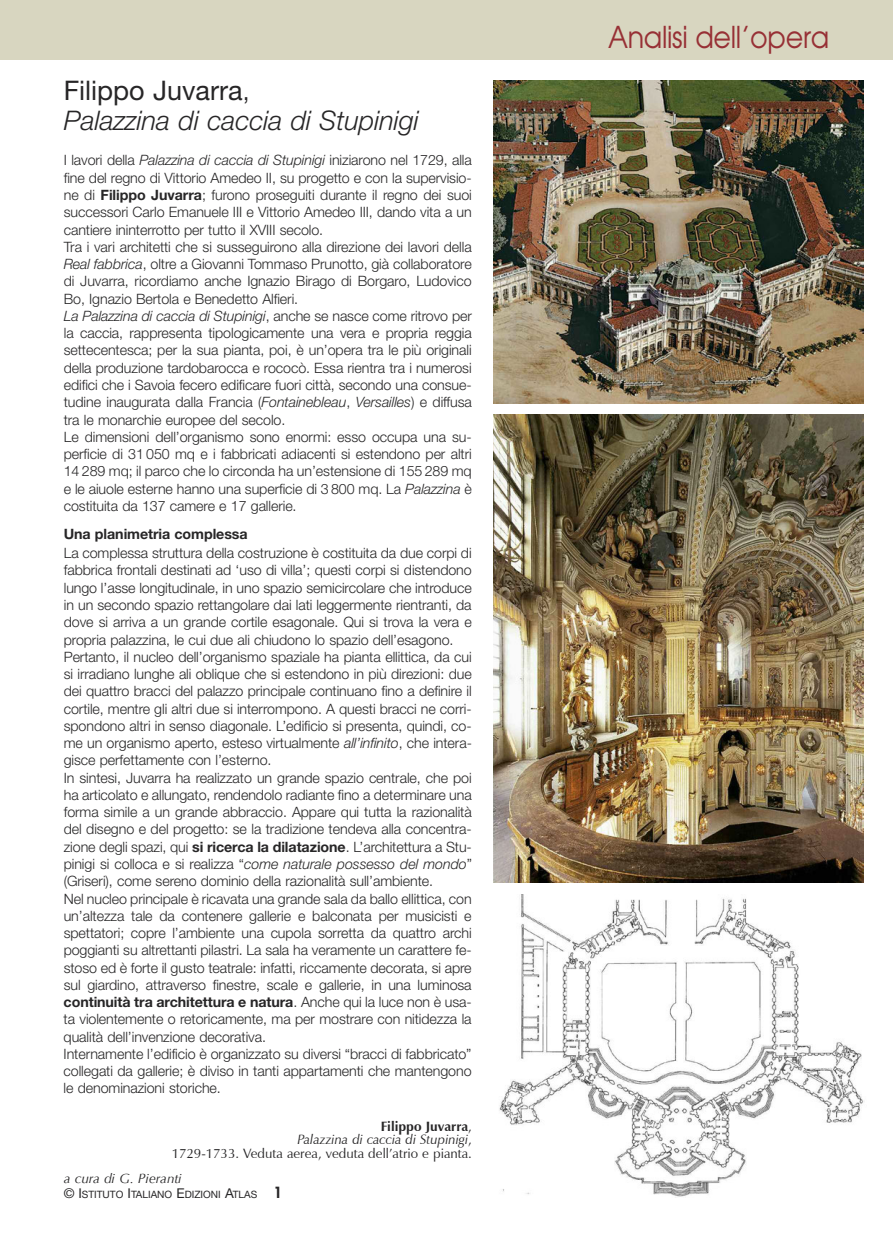
<style>
.page{position:relative;width:893px;height:1234px;background:#fff}
.page>*{position:absolute;margin:0;border:0;box-sizing:border-box;transform-origin:0 0}
.t1{font:30px "Avant Garde";letter-spacing:-.01em;color:#973035;scale:.9 1}
.t2{font:italic 300 27px/30px "Helvetica Neue";color:#272627}
.t3{font:800 15px "Futura";color:#272627}
.t4{font:300 14.25px/17.2px "Helvetica Neue";letter-spacing:-.005em;color:#272627}
.t5{font:700 14.25px "Helvetica Neue";letter-spacing:-.005em;color:#272627}
.t6{font:13.5px/13.5px "Zapf Humanist 601 BT";color:#272627;text-align:right}
.t7{font:italic 13.5px "Optima";color:#272627}
.t8{font:10.2px "Helvetica Neue";color:#272627}
.s1{font-weight:400;font-style:normal}
.s2{font-style:normal}
.s3{font-style:italic}
.s4{font-weight:700}
.s5{font-size:13.5px}
</style>
<div class="page">
<div style="left:0;top:0;width:893px;height:60px;background:#d8d6c0"></div>
<img style="left:493px;top:414px;width:370px;height:468px">
<img style="left:499px;top:894px;width:366px;height:303px">
<img style="left:493px;top:81px;width:370px;height:322px">
<h2 class="t2" style="left:64px;top:78px;width:357px"><span class="s1">Filippo Juvarra</span><span class="s2">,<br></span>Palazzina di caccia di Stupinigi</h2>
<p class="t4" style="left:64px;top:153px;width:410px">I lavori della <span class="s3">Palazzina di caccia di Stupinigi</span> iniziarono nel 1729, alla fine del regno di Vittorio Amedeo II, su progetto e con la supervisio&shy;ne di <span class="s4">Filippo Juvarra</span>; furono proseguiti durante il regno dei suoi successori Carlo Emanuele III e Vittorio Amedeo III, dando vita a un cantiere ininterrotto per tutto il XVIII secolo.<br>Tra i vari architetti che si susseguirono alla direzione dei lavori della <span class="s3">Real fabbrica</span>, oltre a Giovanni Tommaso Prunotto, già collaboratore di Juvarra, ricordiamo anche Ignazio Birago di Borgaro, Ludovico Bo, Ignazio Bertola e Benedetto Alfieri.<br><span class="s3">La Palazzina di caccia di Stupinigi</span>, anche se nasce come ritrovo per la caccia, rappresenta tipologicamente una vera e propria reggia settecentesca; per la sua pianta, poi, è un’opera tra le più originali della produzione tardobarocca e rococò. Essa rientra tra i numerosi edifici che i Savoia fecero edificare fuori città, secondo una consue&shy;tudine inaugurata dalla Francia (<span class="s3">Fontainebleau</span>, <span class="s3">Versailles</span>) e diffusa tra le monarchie europee del secolo.<br>Le dimensioni dell’organismo sono enormi: esso occupa una su&shy;perficie di 31 050 mq e i fabbricati adiacenti si estendono per altri 14 289 mq; il parco che lo circonda ha un’estensione di 155 289 mq e le aiuole esterne hanno una superficie di 3 800 mq. La <span class="s3">Palazzina</span> è costituita da 137 camere e 17 gallerie.</p>
<p class="t5" style="left:64px;top:528px;width:185px">Una planimetria complessa</p>
<p class="t4" style="left:64px;top:545px;width:410px">La complessa struttura della costruzione è costituita da due corpi di fabbrica frontali destinati ad ‘uso di villa’; questi corpi si distendono lungo l’asse longitudinale, in uno spazio semicircolare che introduce in un secondo spazio rettangolare dai lati leggermente rientranti, da dove si arriva a un grande cortile esagonale. Qui si trova la vera e propria palazzina, le cui due ali chiudono lo spazio dell’esagono.<br>Pertanto, il nucleo dell’organismo spaziale ha pianta ellittica, da cui si irradiano lunghe ali oblique che si estendono in più direzioni: due dei quattro bracci del palazzo principale continuano fino a definire il cortile, mentre gli altri due si interrompono. A questi bracci ne corri&shy;spondono altri in senso diagonale. L’edificio si presenta, quindi, co&shy;me un organismo aperto, esteso virtualmente <span class="s3">all’infinito</span>, che intera&shy;gisce perfettamente con l’esterno.<br>In sintesi, Juvarra ha realizzato un grande spazio centrale, che poi ha articolato e allungato, rendendolo radiante fino a determinare una forma simile a un grande abbraccio. Appare qui tutta la razionalità del disegno e del progetto: se la tradizione tendeva alla concentra&shy;zione degli spazi, qui <span class="s4">si ricerca la dilatazione</span>. L’architettura a Stu&shy;pinigi si colloca e si realizza “<span class="s3">come naturale possesso del mondo</span>” (Griseri), come sereno dominio della razionalità sull’ambiente.<br>Nel nucleo principale è ricavata una grande sala da ballo ellittica, con un’altezza tale da contenere gallerie e balconata per musicisti e spettatori; copre l’ambiente una cupola sorretta da quattro archi poggianti su altrettanti pilastri. La sala ha veramente un carattere fe&shy;stoso ed è forte il gusto teatrale: infatti, riccamente decorata, si apre sul giardino, attraverso finestre, scale e gallerie, in una luminosa <span class="s4">continuità tra architettura e natura</span>. Anche qui la luce non è usa&shy;ta violentemente o retoricamente, ma per mostrare con nitidezza la qualità dell’invenzione decorativa.<br>Internamente l’edificio è organizzato su diversi “bracci di fabbricato” collegati da gallerie; è diviso in tanti appartamenti che mantengono le denominazioni storiche.</p>
<p class="t6" style="left:172px;top:1118px;width:302px"><span class="s4">Filippo Juvarra</span>,<br><span class="s3">Palazzina di caccia di Stupinigi</span>,<br>1729-1733. Veduta aerea, veduta dell’atrio e pianta.</p>
<p class="t7" style="left:64px;top:1169px;width:119px">a cura di G. Pieranti</p>
<p class="t8" style="left:64px;top:1189px;width:195px"><span class="s5">© I</span>STITUTO <span class="s5">I</span>TALIANO <span class="s5">E</span>DIZIONI <span class="s5">A</span>TLAS</p>
<p class="t3" style="left:273px;top:1184px;width:10px">1</p>
<h1 class="t1" style="left:608px;top:20px;width:247px">Analisi dell’opera</h1>
</div>
